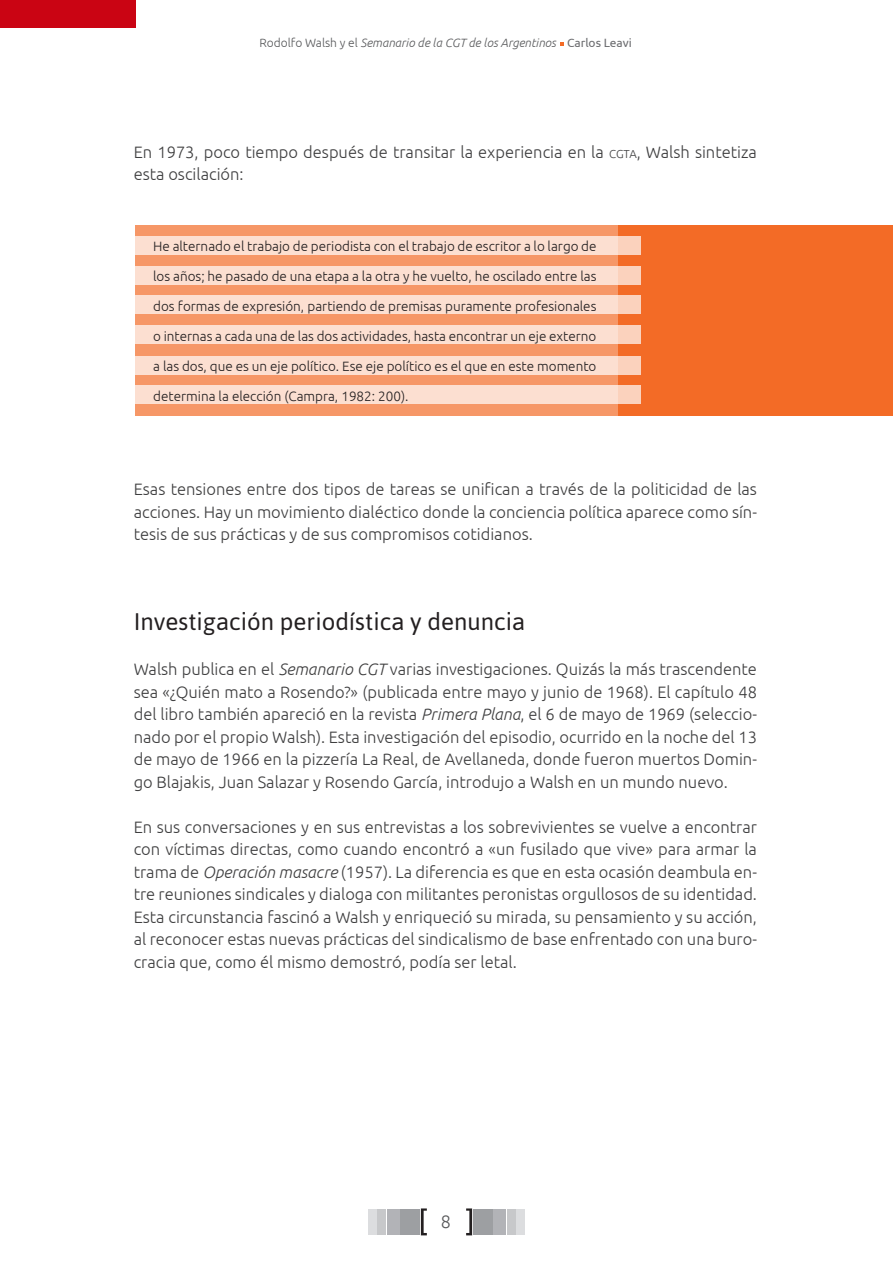
<style>
.page{position:relative;width:893px;height:1263px;background:#fff}
.page>*{position:absolute;margin:0;border:0;box-sizing:border-box;transform-origin:0 0}
.titulo1{font:24px "Asap";color:#231f20}
.t1{font:300 18px "Ubuntu";color:#57585a}
.txt_principal{font:300 16.5px/22.5px "Ubuntu";color:#3e3e3f;text-align:justify}
.cita_a_bando{font:300 13.5px "Ubuntu";color:#231f20}
.t2{font:italic 300 12px "Ubuntu";color:#57585a}
.s1{font-style:normal}
.s2{font-weight:400;font-style:normal;color:#6c6d70}
.s3{font-size:11.55px}
.s4{font-style:italic}
</style>
<div class="page">
<svg style="left:560px;top:42px;width:3px;height:4px"></svg>
<div style="left:369px;top:1209px;width:8px;height:25px;background:#dcdddf"></div>
<div style="left:516px;top:1209px;width:8px;height:25px;background:#dcdddf"></div>
<div style="left:378px;top:1209px;width:8px;height:25px;background:#c7c8ca"></div>
<div style="left:507px;top:1209px;width:8px;height:25px;background:#c7c8ca"></div>
<div style="left:387px;top:1209px;width:13px;height:25px;background:#b2b3b7"></div>
<div style="left:493px;top:1209px;width:13px;height:25px;background:#b2b3b7"></div>
<div style="left:400px;top:1209px;width:20px;height:25px;background:#9d9fa2"></div>
<div style="left:473px;top:1209px;width:20px;height:25px;background:#9d9fa2"></div>
<svg style="left:421px;top:1208px;width:6px;height:27px"></svg>
<svg style="left:466px;top:1208px;width:6px;height:27px"></svg>
<div style="left:618px;top:225px;width:275px;height:191px;background:#f36b26"></div>
<div style="left:135px;top:225px;width:483px;height:191px;background:#f69767"></div>
<div style="left:135px;top:236px;width:505px;height:19px;background:#fcdfd1"></div>
<div style="left:135px;top:356px;width:505px;height:18px;background:#fcdfd1"></div>
<div style="left:135px;top:266px;width:505px;height:18px;background:#fcdfd1"></div>
<div style="left:135px;top:385px;width:505px;height:19px;background:#fcdfd1"></div>
<div style="left:135px;top:295px;width:505px;height:19px;background:#fcdfd1"></div>
<div style="left:135px;top:325px;width:505px;height:19px;background:#fcdfd1"></div>
<div style="left:0;top:0;width:135px;height:27px;background:#ca0413"></div>
<p class="t2" style="left:259px;top:36px;width:374px"><span class="s1">Rodolfo Walsh y el</span> Semanario de la CGT de los Argentinos <span class="s2">Carlos Leavi</span></p>
<p class="txt_principal" style="left:134px;top:140px;width:625px">En 1973, poco tiempo después de transitar la experiencia en la <span class="s3">cgta</span>, Walsh sintetiza esta oscilación:</p>
<p class="cita_a_bando" style="left:153px;top:238px;width:445px">He alternado el trabajo de periodista con el trabajo de escritor a lo largo de</p>
<p class="cita_a_bando" style="left:153px;top:268px;width:445px">los años; he pasado de una etapa a la otra y he vuelto, he oscilado entre las</p>
<p class="cita_a_bando" style="left:153px;top:298px;width:445px">dos formas de expresión, partiendo de premisas puramente profesionales</p>
<p class="cita_a_bando" style="left:153px;top:328px;width:445px">o internas a cada una de las dos actividades, hasta encontrar un eje externo</p>
<p class="cita_a_bando" style="left:153px;top:358px;width:445px">a las dos, que es un eje político. Ese eje político es el que en este momento</p>
<p class="cita_a_bando" style="left:153px;top:388px;width:257px">determina la elección (Campra, 1982: 200).</p>
<p class="txt_principal" style="left:134px;top:477px;width:625px">Esas tensiones entre dos tipos de tareas se unifican a través de la politicidad de las acciones. Hay un movimiento dialéctico donde la conciencia política aparece como sín&shy;tesis de sus prácticas y de sus compromisos cotidianos.</p>
<p class="titulo1" style="left:134px;top:606px;width:393px">Investigación periodística y denuncia</p>
<p class="txt_principal" style="left:134px;top:657px;width:234px">Walsh publica en el <span class="s4">Semanario</span> <span class="s4">CGT</span></p>
<p class="txt_principal" style="left:134px;top:657px;width:625px;text-indent:256px">varias investigaciones. Quizás la más trascendente sea «¿Quién mato a Rosendo?» (publicada entre mayo y junio de 1968). El capítulo 48 del libro también apareció en la revista <span class="s4">Primera Plana</span>, el 6 de mayo de 1969 (seleccio&shy;nado por el propio Walsh). Esta investigación del episodio, ocurrido en la noche del 13 de mayo de 1966 en la pizzería La Real, de Avellaneda, donde fueron muertos Domin&shy;go Blajakis, Juan Salazar y Rosendo García, introdujo a Walsh en un mundo nuevo.</p>
<p class="txt_principal" style="left:134px;top:815px;width:625px">En sus conversaciones y en sus entrevistas a los sobrevivientes se vuelve a encontrar con víctimas directas, como cuando encontró a «un fusilado que vive» para armar la trama de <span class="s4">Operación masacre</span> (1957). La diferencia es que en esta ocasión deambula en&shy;tre reuniones sindicales y dialoga con militantes peronistas orgullosos de su identidad.<br>Esta circunstancia fascinó a Walsh y enriqueció su mirada, su pensamiento y su acción, al reconocer estas nuevas prácticas del sindicalismo de base enfrentado con una buro&shy;cracia que, como él mismo demostró, podía ser letal.</p>
<p class="t1" style="left:441px;top:1211px;width:12px">8</p>
</div>
